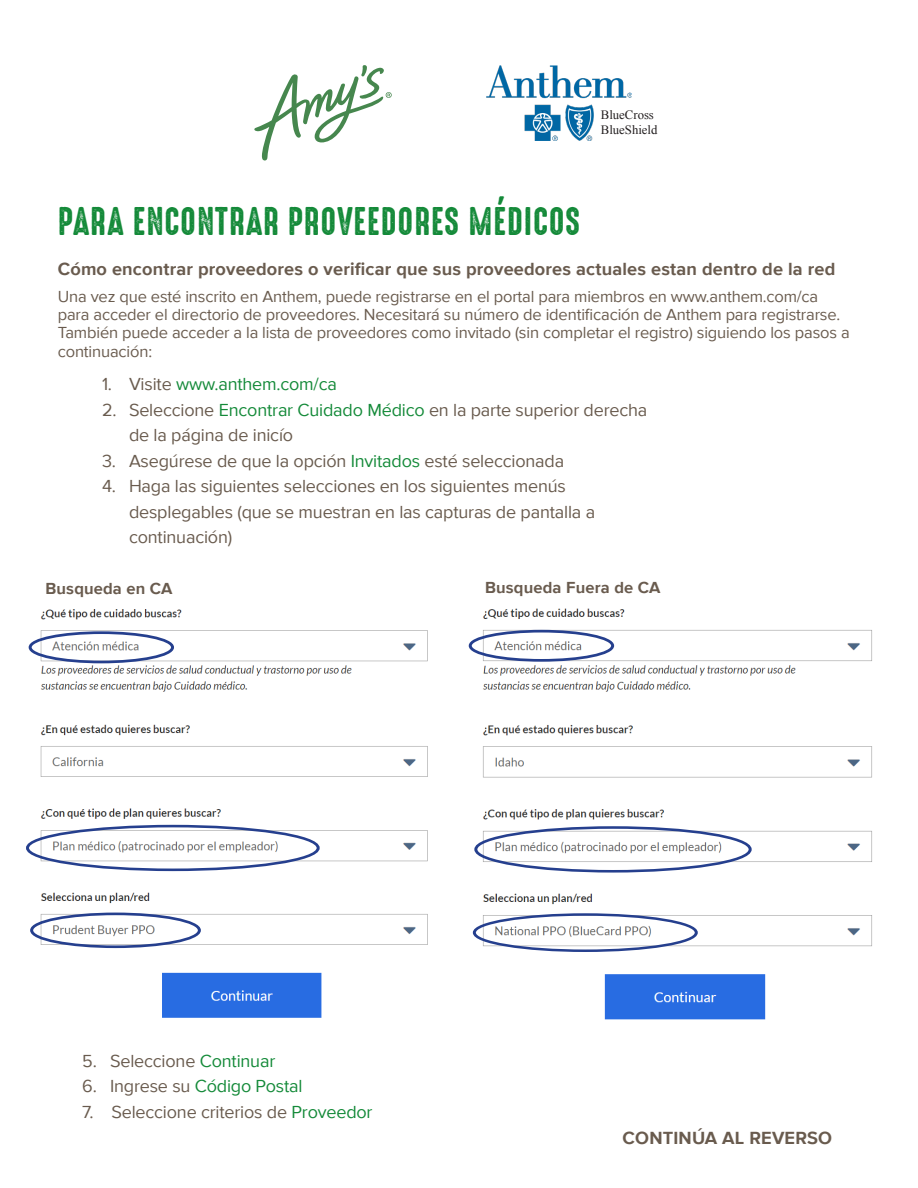
<style>
.page{position:relative;width:918px;height:1188px;background:#fff}
.page>*{position:absolute;margin:0;border:0;box-sizing:border-box;transform-origin:0 0}
.t1{font:36px "High Voltage Rough";letter-spacing:.025em;color:#148a39}
.t2{font:700 18.15px "Proxima Nova";letter-spacing:.01em;color:#695b4e}
.t3{font:18px/25.5px "Proxima Nova";letter-spacing:-.01em;color:#695b4e}
.t4{font:18px "Proxima Nova";letter-spacing:-.01em;color:#148a39}
.t5{font:16.5px/18.1px "Proxima Nova";letter-spacing:-.01em;color:#695b4e}
.t6{font:700 16.5px "Proxima Nova";letter-spacing:.01em;color:#695b4e}
.t7{font:12.75px "Times New Roman";color:#231f20}
.s1{color:#695b4e}
.s2{color:#148a39}
</style>
<div class="page">
<img style="left:33px;top:609px;width:395px;height:409px">
<img style="left:472px;top:608px;width:400px;height:412px">
<img style="left:486px;top:65px;width:145px;height:75px">
<svg style="left:254px;top:65px;width:138px;height:96px"></svg>
<div style="left:29px;top:631px;width:145px;height:32px;border:3px solid #253f8e;border-radius:50%"></div>
<div style="left:30px;top:912px;width:171px;height:36px;border:3px solid #253f8e;border-radius:50%"></div>
<div style="left:26px;top:825px;width:294px;height:46px;border:3px solid #253f8e;border-radius:50%"></div>
<div style="left:469px;top:630px;width:145px;height:32px;border:3px solid #253f8e;border-radius:50%"></div>
<div style="left:474px;top:826px;width:278px;height:47px;border:3px solid #253f8e;border-radius:50%"></div>
<div style="left:473px;top:913px;width:225px;height:39px;border:3px solid #253f8e;border-radius:50%"></div>
<p class="t7" style="left:601px;top:106px;width:55px">BlueCross</p>
<p class="t7" style="left:601px;top:121px;width:58px">BlueShield</p>
<p class="t1" style="left:58px;top:202px;width:524px">PARA ENCONTRAR PROVEEDORES MÉDICOS</p>
<p class="t2" style="left:58px;top:256px;width:779px">Cómo encontrar proveedores o verificar que sus proveedores actuales estan dentro de la red</p>
<p class="t5" style="left:58px;top:287px;width:793px">Una vez que esté inscrito en Anthem, puede registrarse en el portal para miembros en www.anthem.com/ca para acceder el directorio de proveedores. Necesitará su número de identificación de Anthem para registrarse.<br>También puede acceder a la lista de proveedores como invitado (sin completar el registro) siguiendo los pasos a continuación:</p>
<p class="t4" style="left:102px;top:371px;width:237px"><span class="s1">1. Visite</span> www.anthem.com/ca</p>
<p class="t3" style="left:129px;top:396px;width:520px;text-indent:-27px">2. Seleccione <span class="s2">Encontrar Cuidado Médico</span> en la parte superior derecha de la página de inicío</p>
<p class="t3" style="left:102px;top:447px;width:464px">3. Asegúrese de que la opción <span class="s2">Invitados</span> esté seleccionada</p>
<p class="t3" style="left:129px;top:473px;width:468px;text-indent:-27px">4. Haga las siguientes selecciones en los siguientes menús desplegables (que se muestran en las capturas de pantalla a continuación)</p>
<p class="t6" style="left:45px;top:577px;width:129px">Busqueda en CA</p>
<p class="t6" style="left:485px;top:575px;width:177px">Busqueda Fuera de CA</p>
<p class="t3" style="left:82px;top:1047px;width:195px">5. Seleccione <span class="s2">Continuar</span></p>
<p class="t4" style="left:82px;top:1073px;width:222px"><span class="s1">6. Ingrese su</span> Código Postal</p>
<p class="t3" style="left:82px;top:1098px;width:292px">7. Seleccione criterios de <span class="s2">Proveedor</span></p>
<p class="t2" style="left:623px;top:1124px;width:211px">CONTINÚA AL REVERSO</p>
</div>
